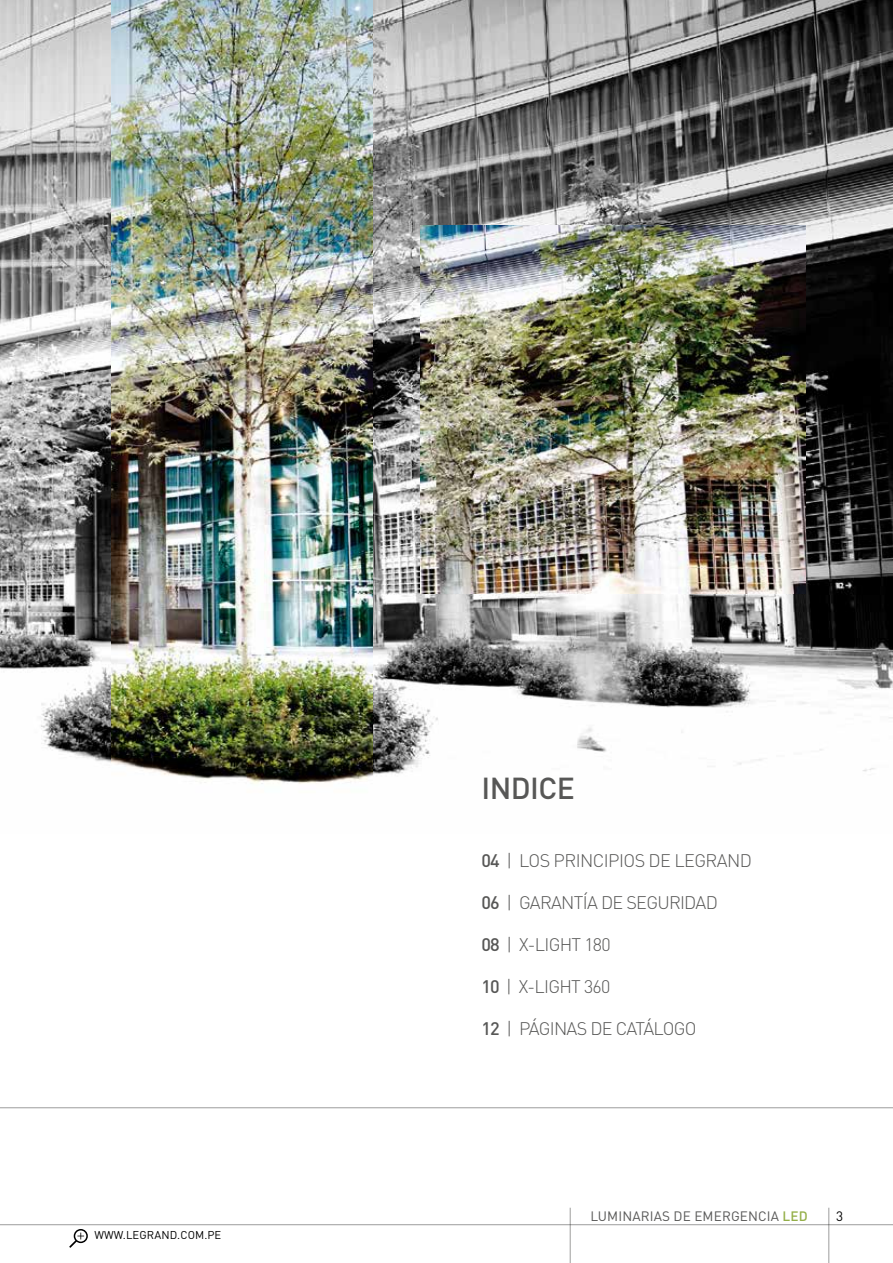
<style>
.page{position:relative;width:893px;height:1263px;background:#fff}
.page>*{position:absolute;margin:0;border:0;box-sizing:border-box;transform-origin:0 0}
.t1{font:500 30px "DIN Pro";letter-spacing:-.02em;color:#575756}
.t2{font:300 18px "DIN Pro";letter-spacing:-.04em;color:#575756}
.t3{font:13.5px "DIN Pro";letter-spacing:.01em;color:#575756}
.t4{font:13.5px "DIN Pro";color:#000}
.t5{font:11.25px "DIN Pro";letter-spacing:.01em;color:#000}
.s1{font-weight:500}
.s2{font-weight:500;color:#94af48}
</style>
<div class="page">
<hr style="left:0;top:1224px;width:893px;height:1px;background:#9d9d9c">
<hr style="left:570px;top:1208px;width:1px;height:55px;background:#9d9d9c">
<hr style="left:828px;top:1208px;width:1px;height:55px;background:#9d9d9c">
<div style="left:74px;top:1229px;width:14px;height:14px;border:2px solid #000;border-radius:50%"></div>
<svg style="left:69px;top:1232px;width:15px;height:16px"></svg>
<img style="left:0;top:0;width:893px;height:776px">
<img style="left:111px;top:0;width:261px;height:784px">
<img style="left:421px;top:225px;width:384px;height:368px">
<hr style="left:0;top:1107px;width:893px;height:1px;background:#9d9d9c">
<p class="t5" style="left:94px;top:1227px;width:129px">WWW.LEGRAND.COM.PE</p>
<h1 class="t1" style="left:481px;top:768px;width:95px">INDICE</h1>
<p class="t2" style="left:481px;top:848px;width:272px"><span class="s1">04</span> | LOS PRINCIPIOS DE LEGRAND</p>
<p class="t2" style="left:481px;top:890px;width:238px"><span class="s1">06</span> | GARANTÍA DE SEGURIDAD</p>
<p class="t2" style="left:481px;top:932px;width:131px"><span class="s1">08</span> | X-LIGHT 180</p>
<p class="t2" style="left:481px;top:974px;width:130px"><span class="s1">10</span> | X-LIGHT 360</p>
<p class="t2" style="left:481px;top:1016px;width:217px"><span class="s1">12</span> | PÁGINAS DE CATÁLOGO</p>
<p class="t3" style="left:590px;top:1206px;width:219px">LUMINARIAS DE EMERGENCIA <span class="s2">LED</span></p>
<p class="t4" style="left:836px;top:1207px;width:9px">3</p>
</div>
